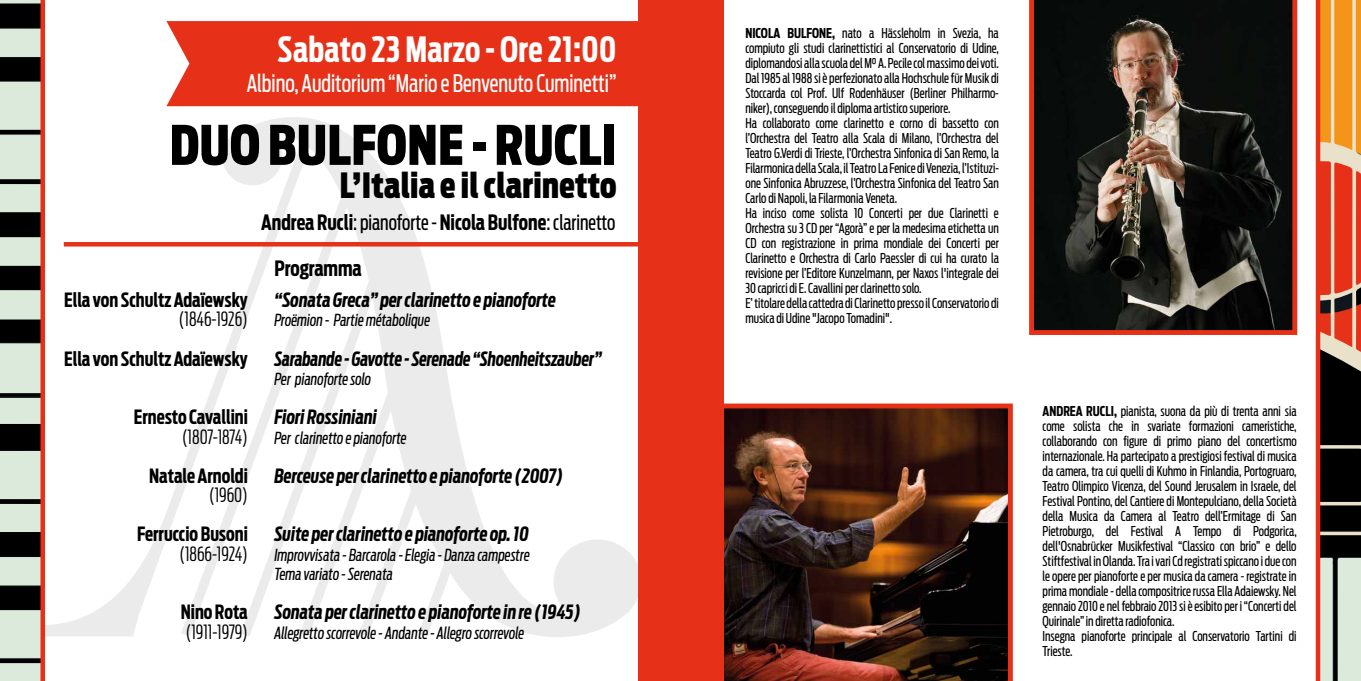
<style>
.page{position:relative;width:1361px;height:681px;background:#fff}
.page>*{position:absolute;margin:0;border:0;box-sizing:border-box;transform-origin:0 0}
.t1{font:900 54px "Antenna Extra Cond";letter-spacing:.01em;color:#000}
.t2{font:700 34.5px "Antenna Extra Cond";letter-spacing:.01em;color:#fff}
.t3{font:900 34.5px "Antenna Extra Cond";letter-spacing:.01em;color:#000}
.t4{font:24px "Antenna Extra Cond";color:#fff}
.t5{font:700 21px "Antenna Extra Cond";color:#000}
.t6{font:italic 700 19.5px "Antenna Extra Cond";color:#000}
.t7{font:700 19.5px "Antenna Extra Cond";color:#000}
.t8{font:300 19.5px "Antenna Extra Cond";color:#000}
.t9{font:italic 700 19.5px "Antenna Extra Cond";color:#000;scale:.95 1}
.t10{font:italic 16.5px/19.5px "Antenna Extra Cond";color:#000}
.t11{font:13.5px/15px "Antenna Extra Cond";color:#000}
.s1{font-weight:400}
.s2{font-weight:700}
</style>
<div class="page">
<svg style="left:45px;top:117px;width:593px;height:520px"></svg>
<hr style="left:64px;top:242px;width:616px;height:4px;background:#e63118">
<div style="left:166px;top:21px;width:472px;height:85px;background:#e63118"></div>
<img style="left:723px;top:401px;width:290px;height:279px">
<svg style="left:1029px;top:0;width:268px;height:335px;background:#312620"></svg>
<svg style="left:0;top:0;width:41px;height:680px;background:#949c92"></svg>
<svg style="left:1320px;top:0;width:41px;height:680px;background:#9f6c4c"></svg>
<div style="left:638px;top:0;width:85px;height:680px;background:#e63118"></div>
<div style="left:1315px;top:0;width:5px;height:680px;background:#e63118"></div>
<hr style="left:41px;top:0;width:4px;height:680px;background:#e63118">
<h2 class="t2" style="left:278px;top:28px;width:340px">Sabato 23 Marzo - Ore 21:00</h2>
<h3 class="t4" style="left:247px;top:68px;width:371px">Albino, Auditorium “Mario e Benvenuto Cuminetti”</h3>
<h1 class="t1" style="left:170px;top:113px;width:448px">DUO BULFONE - RUCLI</h1>
<h2 class="t3" style="left:340px;top:165px;width:278px">L’Italia e il clarinetto</h2>
<h3 class="t5" style="left:261px;top:209px;width:356px">Andrea Rucli<span class="s1">: pianoforte -</span> Nicola Bulfone<span class="s1">: clarinetto</span></h3>
<h3 class="t7" style="left:64px;top:288px;width:185px">Ella von Schultz Adaïewsky</h3>
<h3 class="t8" style="left:179px;top:307px;width:70px">(1846-1926)</h3>
<h3 class="t7" style="left:64px;top:346px;width:185px">Ella von Schultz Adaïewsky</h3>
<h3 class="t7" style="left:134px;top:405px;width:115px">Ernesto Cavallini</h3>
<h3 class="t8" style="left:182px;top:424px;width:67px">(1807-1874)</h3>
<h3 class="t7" style="left:149px;top:463px;width:100px">Natale Arnoldi</h3>
<h3 class="t8" style="left:209px;top:483px;width:40px">(1960)</h3>
<h3 class="t7" style="left:137px;top:522px;width:112px">Ferruccio Busoni</h3>
<h3 class="t8" style="left:179px;top:541px;width:70px">(1866-1924)</h3>
<h3 class="t7" style="left:181px;top:600px;width:69px">Nino Rota</h3>
<h3 class="t8" style="left:186px;top:619px;width:63px">(1911-1979)</h3>
<h3 class="t5" style="left:275px;top:255px;width:89px">Programma</h3>
<h3 class="t6" style="left:274px;top:288px;width:283px">“Sonata Greca” per clarinetto e pianoforte</h3>
<p class="t10" style="left:274px;top:310px;width:157px">Proëmion - Partie métabolique</p>
<h3 class="t9" style="left:274px;top:346px;width:346px">Sarabande - Gavotte - Serenade “Shoenheitszauber”</h3>
<p class="t10" style="left:274px;top:369px;width:98px">Per pianoforte solo</p>
<h3 class="t6" style="left:274px;top:405px;width:104px">Fiori Rossiniani</h3>
<p class="t10" style="left:274px;top:427px;width:134px">Per clarinetto e pianoforte</p>
<h3 class="t6" style="left:274px;top:463px;width:291px">Berceuse per clarinetto e pianoforte (2007)</h3>
<h3 class="t6" style="left:274px;top:522px;width:256px">Suite per clarinetto e pianoforte op. 10</h3>
<p class="t10" style="left:274px;top:544px;width:257px">Improvvisata - Barcarola - Elegia - Danza campestre<br>Tema variato - Serenata</p>
<h3 class="t6" style="left:274px;top:600px;width:308px">Sonata per clarinetto e pianoforte in re (1945)</h3>
<p class="t10" style="left:274px;top:622px;width:251px">Allegretto scorrevole - Andante - Allegro scorrevole</p>
<p class="t11" style="left:745px;top:26px;width:255px"><span class="s2">NICOLA BULFONE,</span> nato a Hässleholm in Svezia, ha compiuto gli studi clarinettistici al Conservatorio di Udine, diplomandosi alla scuola del M° A. Pecile col massimo dei voti.<br>Dal 1985 al 1988 si è perfezionato alla Hochschule für Musik di Stoccarda col Prof. Ulf Rodenhäuser (Berliner Philharmo&shy;niker), conseguendo il diploma artistico superiore.<br>Ha collaborato come clarinetto e corno di bassetto con l’Orchestra del Teatro alla Scala di Milano, l’Orchestra del Teatro G.Verdi di Trieste, l’Orchestra Sinfonica di San Remo, la Filarmonica della Scala, il Teatro La Fenice di Venezia, l’Istituzi&shy;one Sinfonica Abruzzese, l’Orchestra Sinfonica del Teatro San Carlo di Napoli, la Filarmonia Veneta.<br>Ha inciso come solista 10 Concerti per due Clarinetti e Orchestra su 3 CD per “Agorà” e per la medesima etichetta un CD con registrazione in prima mondiale dei Concerti per Clarinetto e Orchestra di Carlo Paessler di cui ha curato la revisione per l’Editore Kunzelmann, per Naxos l'integrale dei 30 capricci di E. Cavallini per clarinetto solo.<br>E’ titolare della cattedra di Clarinetto presso il Conservatorio di musica di Udine "Jacopo Tomadini".</p>
<p class="t11" style="left:1042px;top:403px;width:256px"><span class="s2">ANDREA RUCLI,</span> pianista, suona da più di trenta anni sia come solista che in svariate formazioni cameristiche, collaborando con figure di primo piano del concertismo internazionale. Ha partecipato a prestigiosi festival di musica da camera, tra cui quelli di Kuhmo in Finlandia, Portogruaro, Teatro Olimpico Vicenza, del Sound Jerusalem in Israele, del Festival Pontino, del Cantiere di Montepulciano, della Società della Musica da Camera al Teatro dell’Ermitage di San Pietroburgo, del Festival A Tempo di Podgorica, dell'Osnabrücker Musikfestival “Classico con brio” e dello Stiftfestival in Olanda. Tra i vari Cd registrati spiccano i due con le opere per pianoforte e per musica da camera - registrate in prima mondiale - della compositrice russa Ella Adaiewsky. Nel gennaio 2010 e nel febbraio 2013 si è esibito per i “Concerti del Quirinale” in diretta radiofonica.<br>Insegna pianoforte principale al Conservatorio Tartini di Trieste.</p>
</div>
